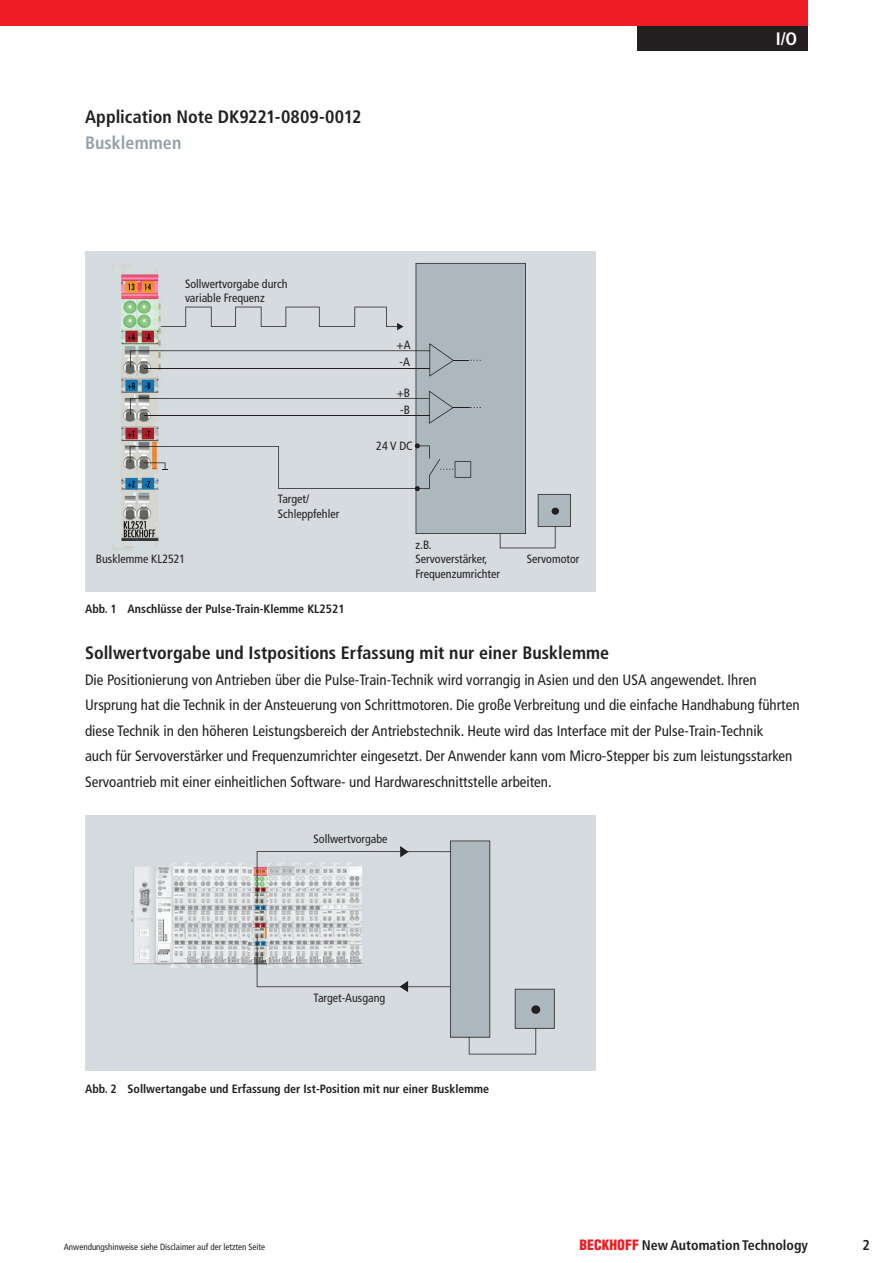
<style>
.page{position:relative;width:893px;height:1263px;background:#fff}
.page>*{position:absolute;margin:0;border:0;box-sizing:border-box;transform-origin:0 0}
.Headline_3{font:700 condensed 18px "Frutiger LT Pro";color:#231f20}
.Headline_3_grey{font:700 condensed 18px "Frutiger LT Pro";letter-spacing:.005em;color:#94a2aa}
.Page_name_right{font:700 condensed 18px "Frutiger LT Pro";color:#fff}
.Copy_text_without_in{font:condensed 15px/25.5px "Frutiger LT Pro";color:#231f20}
.t1{font:700 condensed 13.95px "Frutiger LT Pro";letter-spacing:.005em;color:#231f20}
.t2{font:condensed 12px/14.4px "Frutiger";color:#231f20}
.t3{font:700 condensed 12px "Frutiger LT Pro";color:#231f20}
.t4{font:condensed 12px "Frutiger LT Pro";color:#231f20}
.Technical_changes_no{font:condensed 9px "Frutiger LT Pro";color:#231f20}
.s1{font-family:"Helvetica";font-weight:900;color:#ee1d23}
</style>
<div class="page">
<div style="left:638px;top:26px;width:170px;height:25px;background:#231f20"></div>
<div style="left:85px;top:251px;width:510px;height:340px;background:#d5dbdf"></div>
<img style="left:112px;top:264px;width:21px;height:287px">
<svg style="left:130px;top:263px;width:441px;height:285px"></svg>
<div style="left:85px;top:816px;width:510px;height:255px;background:#d5dbdf"></div>
<img style="left:131px;top:861px;width:126px;height:110px">
<img style="left:248px;top:862px;width:9px;height:106px">
<svg style="left:257px;top:840px;width:298px;height:214px"></svg>
<div style="left:0;top:0;width:808px;height:26px;background:#ee1d23"></div>
<p class="Headline_3" style="left:85px;top:106px;width:278px">Application Note DK9221-0809-0012</p>
<p class="Headline_3_grey" style="left:85px;top:132px;width:98px">Busklemmen</p>
<p class="t2" style="left:185px;top:277px;width:104px">Sollwertvorgabe durch variable Frequenz</p>
<p class="t2" style="left:96px;top:552px;width:91px">Busklemme KL2521</p>
<p class="t2" style="left:278px;top:492px;width:63px">Target/<br>Schleppfehler</p>
<p class="t2" style="left:396px;top:336px;width:16px;line-height:17.2px">+A -A</p>
<p class="t2" style="left:397px;top:384px;width:15px;line-height:17.5px">+B -B</p>
<p class="t2" style="left:376px;top:439px;width:38px">24 V DC</p>
<p class="t2" style="left:416px;top:537px;width:86px">z.B.<br>Servoverstärker,<br>Frequenzumrichter</p>
<p class="t2" style="left:527px;top:552px;width:54px">Servomotor</p>
<p class="Page_name_right" style="left:776px;top:28px;width:23px">I/O</p>
<p class="t3" style="left:85px;top:601px;width:261px">Abb. 1 Anschlüsse der Pulse-Train-Klemme KL2521</p>
<p class="Headline_3" style="left:85px;top:642px;width:526px">Sollwertvorgabe und Istpositions Erfassung mit nur einer Busklemme</p>
<p class="Copy_text_without_in" style="left:85px;top:667px;width:716px">Die Positionierung von Antrieben über die Pulse‑Train-Technik wird vorrangig in Asien und den USA angewendet. Ihren Ursprung hat die Technik in der Ansteuerung von Schrittmotoren. Die große Verbreitung und die einfache Handhabung führten diese Technik in den höheren Leistungsbereich der Antriebstechnik. Heute wird das Interface mit der Pulse‑Train-Technik<br>auch für Servoverstärker und Frequenzumrichter eingesetzt. Der Anwender kann vom Micro‑Stepper bis zum leistungsstarken Servoantrieb mit einer einheitlichen Software- und Hardwareschnittstelle arbeiten.</p>
<p class="t4" style="left:314px;top:832px;width:75px">Sollwertvorgabe</p>
<p class="t4" style="left:314px;top:991px;width:73px">Target-Ausgang</p>
<p class="t3" style="left:85px;top:1081px;width:406px">Abb. 2 Sollwertangabe und Erfassung der Ist-Position mit nur einer Busklemme</p>
<p class="Technical_changes_no" style="left:64px;top:1242px;width:203px">Anwendungshinweise siehe Disclaimer auf der letzten Seite</p>
<p class="t1" style="left:579px;top:1237px;width:230px"><span class="s1">BECKHOFF</span> New Automation Technology</p>
</div>
